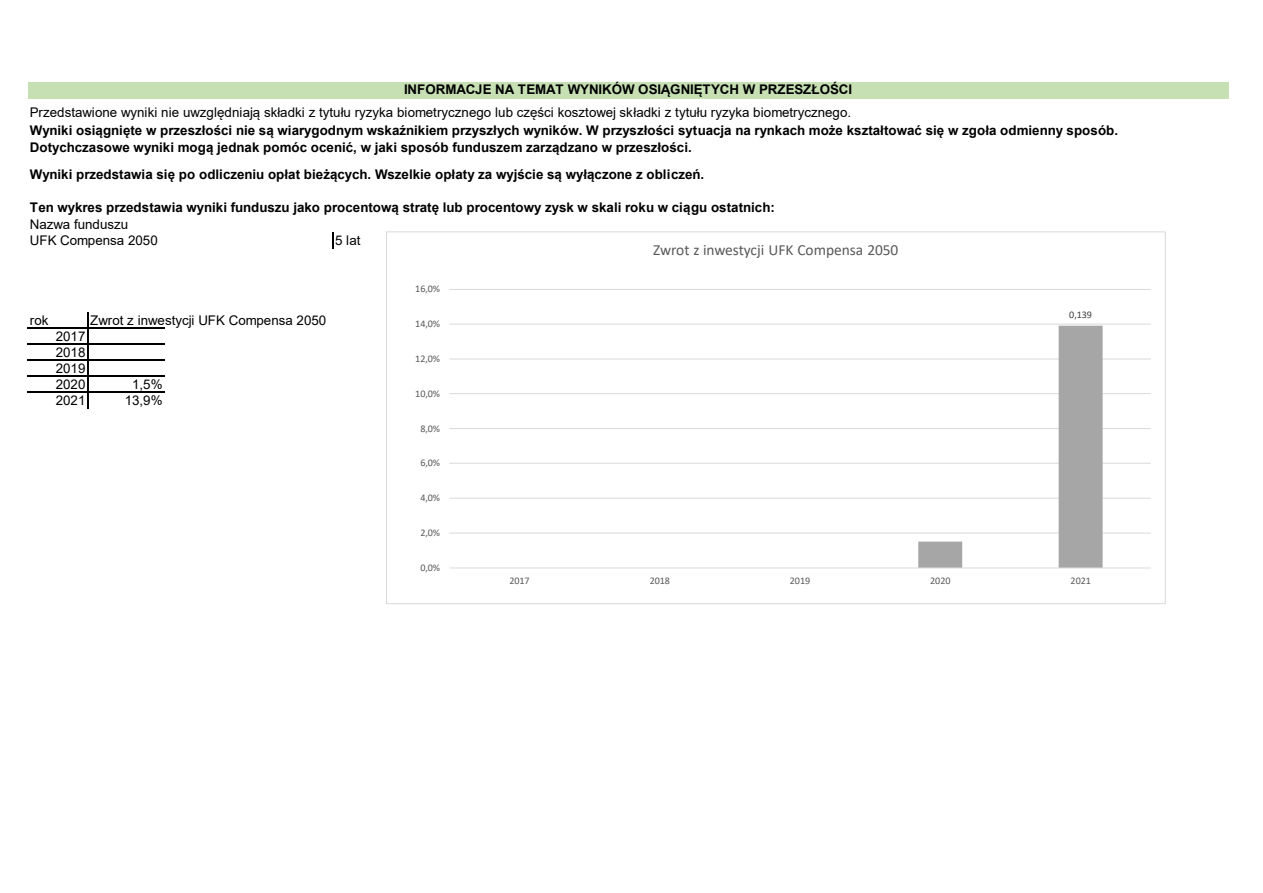
<style>
.page{position:relative;width:1263px;height:893px;background:#fff}
.page>*{position:absolute;margin:0;border:0;box-sizing:border-box;transform-origin:0 0}
.t1{font:15.45px "Calibri";letter-spacing:-.005em;color:#595959}
.t2{font:700 13.35px/17.2px "Arial";color:#000}
.t3{font:13.35px/16px "Arial";color:#000;text-align:justify}
.t4{font:10.05px "Calibri";letter-spacing:-.005em;color:#595959}
.t5{font:10.05px "Calibri";color:#404040}
</style>
<div class="page">
<div style="left:28px;top:82px;width:1200px;height:16px;background:#c6e0b4"></div>
<svg style="left:332px;top:232px;width:1px;height:17px"></svg>
<hr style="left:87px;top:312px;width:1px;height:96px;background:#000">
<hr style="left:27px;top:328px;width:138px;height:1px;background:#000">
<hr style="left:27px;top:344px;width:138px;height:1px;background:#000">
<hr style="left:27px;top:360px;width:138px;height:1px;background:#000">
<hr style="left:27px;top:376px;width:138px;height:1px;background:#000">
<hr style="left:27px;top:392px;width:138px;height:1px;background:#000">
<hr style="left:449px;top:532px;width:702px;height:1px;background:#d9d9d9">
<hr style="left:449px;top:497px;width:702px;height:1px;background:#d9d9d9">
<hr style="left:449px;top:463px;width:702px;height:1px;background:#d9d9d9">
<hr style="left:449px;top:428px;width:702px;height:1px;background:#d9d9d9">
<hr style="left:449px;top:393px;width:702px;height:1px;background:#d9d9d9">
<hr style="left:449px;top:358px;width:702px;height:1px;background:#d9d9d9">
<hr style="left:449px;top:324px;width:702px;height:1px;background:#d9d9d9">
<hr style="left:449px;top:289px;width:702px;height:1px;background:#d9d9d9">
<svg style="left:918px;top:326px;width:185px;height:241px"></svg>
<hr style="left:449px;top:567px;width:702px;height:1px;background:#d9d9d9">
<p class="t2" style="left:404px;top:82px;width:450px">INFORMACJE NA TEMAT WYNIKÓW OSIĄGNIĘTYCH W PRZESZŁOŚCI</p>
<p class="t3" style="left:30px;top:106px;width:823px">Przedstawione wyniki nie uwzględniają składki z tytułu ryzyka biometrycznego lub części kosztowej składki z tytułu ryzyka biometrycznego.</p>
<p class="t2" style="left:30px;top:123px;width:1090px">Wyniki osiągnięte w przeszłości nie są wiarygodnym wskaźnikiem przyszłych wyników. W przyszłości sytuacja na rynkach może kształtować się w zgoła odmienny sposób.<br>Dotychczasowe wyniki mogą jednak pomóc ocenić, w jaki sposób funduszem zarządzano w przeszłości.</p>
<p class="t2" style="left:30px;top:167px;width:676px">Wyniki przedstawia się po odliczeniu opłat bieżących. Wszelkie opłaty za wyjście są wyłączone z obliczeń.</p>
<p class="t2" style="left:30px;top:200px;width:746px">Ten wykres przedstawia wyniki funduszu jako procentową stratę lub procentowy zysk w skali roku w ciągu ostatnich:</p>
<p class="t3" style="left:30px;top:218px;width:100px">Nazwa funduszu</p>
<p class="t3" style="left:30px;top:233px;width:130px">UFK Compensa 2050</p>
<p class="t3" style="left:335px;top:233px;width:27px">5 lat</p>
<p class="t3" style="left:30px;top:313px;width:20px">rok</p>
<p class="t3" style="left:90px;top:313px;width:238px">Zwrot z inwestycji UFK Compensa 2050</p>
<p class="t3" style="left:56px;top:329px;width:31px">2017<br>2018<br>2019<br>2020</p>
<p class="t3" style="left:132px;top:377px;width:32px">1,5%</p>
<p class="t3" style="left:56px;top:393px;width:31px">2021</p>
<p class="t3" style="left:125px;top:393px;width:39px">13,9%</p>
<p class="t4" style="left:415px;top:284px;width:26px">16,0%</p>
<p class="t4" style="left:415px;top:319px;width:26px">14,0%</p>
<p class="t4" style="left:415px;top:354px;width:26px">12,0%</p>
<p class="t4" style="left:415px;top:389px;width:26px">10,0%</p>
<p class="t4" style="left:420px;top:424px;width:21px">8,0%</p>
<p class="t4" style="left:420px;top:459px;width:21px">6,0%</p>
<p class="t4" style="left:420px;top:493px;width:21px">4,0%</p>
<p class="t4" style="left:420px;top:528px;width:21px">2,0%</p>
<p class="t4" style="left:420px;top:563px;width:21px">0,0%</p>
<p class="t1" style="left:653px;top:243px;width:247px">Zwrot z inwestycji UFK Compensa 2050</p>
<p class="t5" style="left:1069px;top:311px;width:24px">0,139</p>
<p class="t4" style="left:509px;top:576px;width:22px">2017</p>
<p class="t4" style="left:650px;top:576px;width:22px">2018</p>
<p class="t4" style="left:790px;top:576px;width:22px">2019</p>
<p class="t4" style="left:930px;top:576px;width:22px">2020</p>
<p class="t4" style="left:1071px;top:576px;width:22px">2021</p>
</div>
